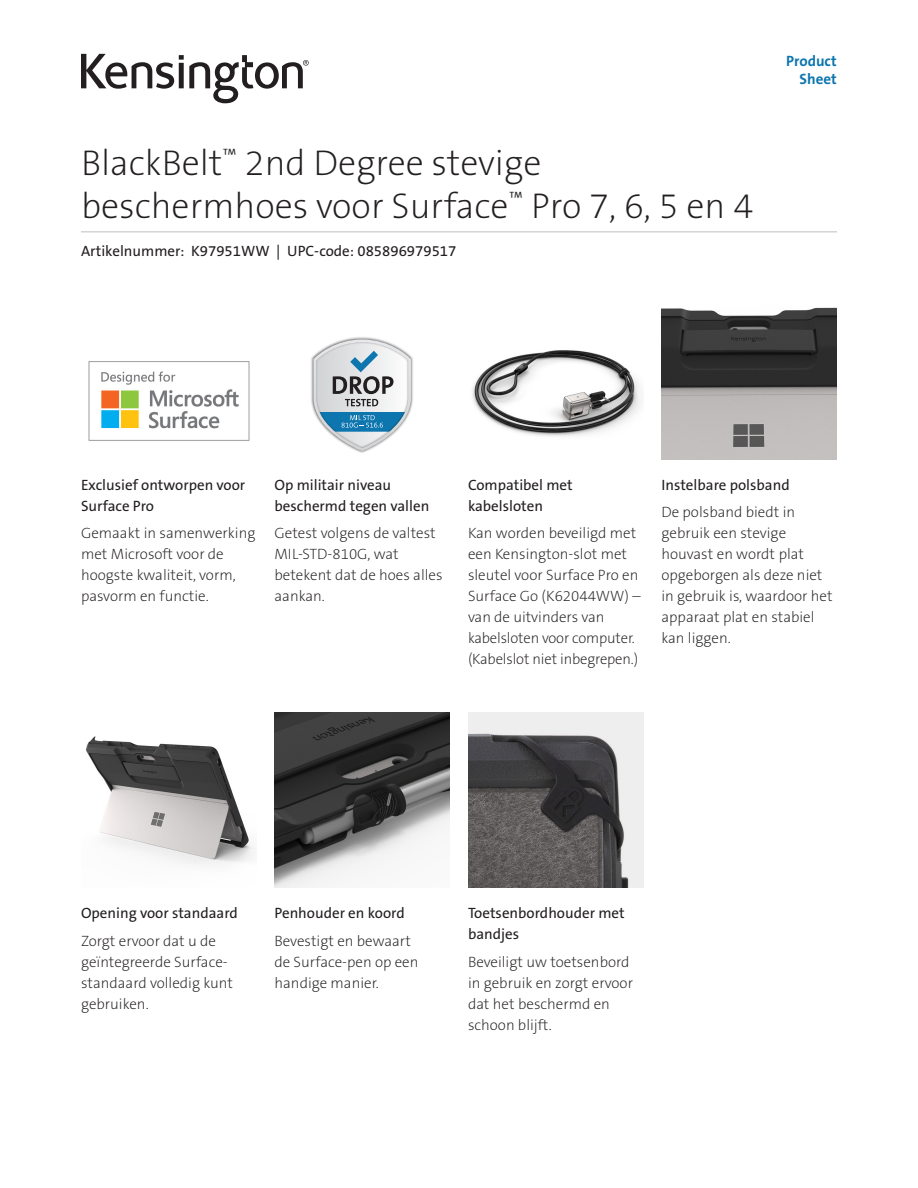
<style>
.page{position:relative;width:918px;height:1188px;background:#fff}
.page>*{position:absolute;margin:0;border:0;box-sizing:border-box;transform-origin:0 0}
.Main_Header{font:36px/43.2px "The Sans KENSINGTON2 XL";color:#231f20}
.Body{font:15px/21px "The Sans KENSINGTON2 XL";color:#231f20}
.Body-2{font:15px/21px "The Sans KENSINGTON5 Rg";color:#231f20}
.Part_No__UPC{font:15px "The Sans KENSINGTON5 Rg";color:#231f20}
.Part_No__UPC-2{font:15px "The Sans KENSINGTON7 Bd";color:#0e76ae}
</style>
<div class="page">
<svg style="left:81px;top:54px;width:228px;height:49px"></svg>
<img style="left:88px;top:361px;width:162px;height:80px">
<img style="left:662px;top:307px;width:175px;height:152px">
<img style="left:472px;top:350px;width:169px;height:86px">
<div style="left:468px;top:712px;width:176px;height:176px;background:#eeeeef"></div>
<img style="left:468px;top:734px;width:161px;height:154px">
<img style="left:274px;top:712px;width:176px;height:176px">
<img style="left:311px;top:337px;width:102px;height:116px">
<svg style="left:313px;top:339px;width:98px;height:112px"></svg>
<img style="left:86px;top:736px;width:169px;height:129px">
<hr style="left:81px;top:231px;width:756px;height:1px;background:#bcbdc0">
<p class="Main_Header" style="left:81px;top:142px;width:674px">BlackBelt<sup>™</sup> 2nd Degree stevige beschermhoes voor Surface<sup>™</sup> Pro 7, 6, 5 en 4</p>
<p class="Part_No__UPC" style="left:81px;top:243px;width:377px">Artikelnummer: K97951WW | UPC-code: 085896979517</p>
<p class="Part_No__UPC-2" style="left:786px;top:53px;width:52px">Product</p>
<p class="Part_No__UPC-2" style="left:800px;top:71px;width:39px">Sheet</p>
<p class="Body-2" style="left:81px;top:475px;width:166px">Exclusief ontworpen voor<br>Surface Pro</p>
<p class="Body" style="left:81px;top:523px;width:176px">Gemaakt in samenwerking met Microsoft voor de hoogste kwaliteit, vorm, pasvorm en functie.</p>
<p class="Body-2" style="left:274px;top:475px;width:156px">Op militair niveau beschermd tegen vallen</p>
<p class="Body" style="left:274px;top:523px;width:170px">Getest volgens de valtest<br>MIL-STD-810G, wat betekent dat de hoes alles aankan.</p>
<p class="Body-2" style="left:468px;top:475px;width:106px">Compatibel met kabelsloten</p>
<p class="Body" style="left:468px;top:523px;width:174px">Kan worden beveiligd met een Kensington-slot met sleutel voor Surface Pro en<br>Surface Go (K62044WW) – van de uitvinders van kabelsloten voor computer. (Kabelslot niet inbegrepen.)</p>
<p class="Body-2" style="left:662px;top:475px;width:130px">Instelbare polsband</p>
<p class="Body" style="left:662px;top:502px;width:173px">De polsband biedt in gebruik een stevige houvast en wordt plat opgeborgen als deze niet in gebruik is, waardoor het apparaat plat en stabiel kan liggen.</p>
<p class="Body-2" style="left:81px;top:903px;width:158px">Opening voor standaard</p>
<p class="Body" style="left:81px;top:931px;width:153px">Zorgt ervoor dat u de geïntegreerde Surface&shy;standaard volledig kunt gebruiken.</p>
<p class="Body-2" style="left:274px;top:903px;width:132px">Penhouder en koord</p>
<p class="Body" style="left:274px;top:931px;width:145px">Bevestigt en bewaart de Surface-pen op een handige manier.</p>
<p class="Body-2" style="left:468px;top:903px;width:158px">Toetsenbordhouder met bandjes</p>
<p class="Body" style="left:468px;top:952px;width:167px">Beveiligt uw toetsenbord in gebruik en zorgt ervoor dat het beschermd en schoon blijft.</p>
</div>
